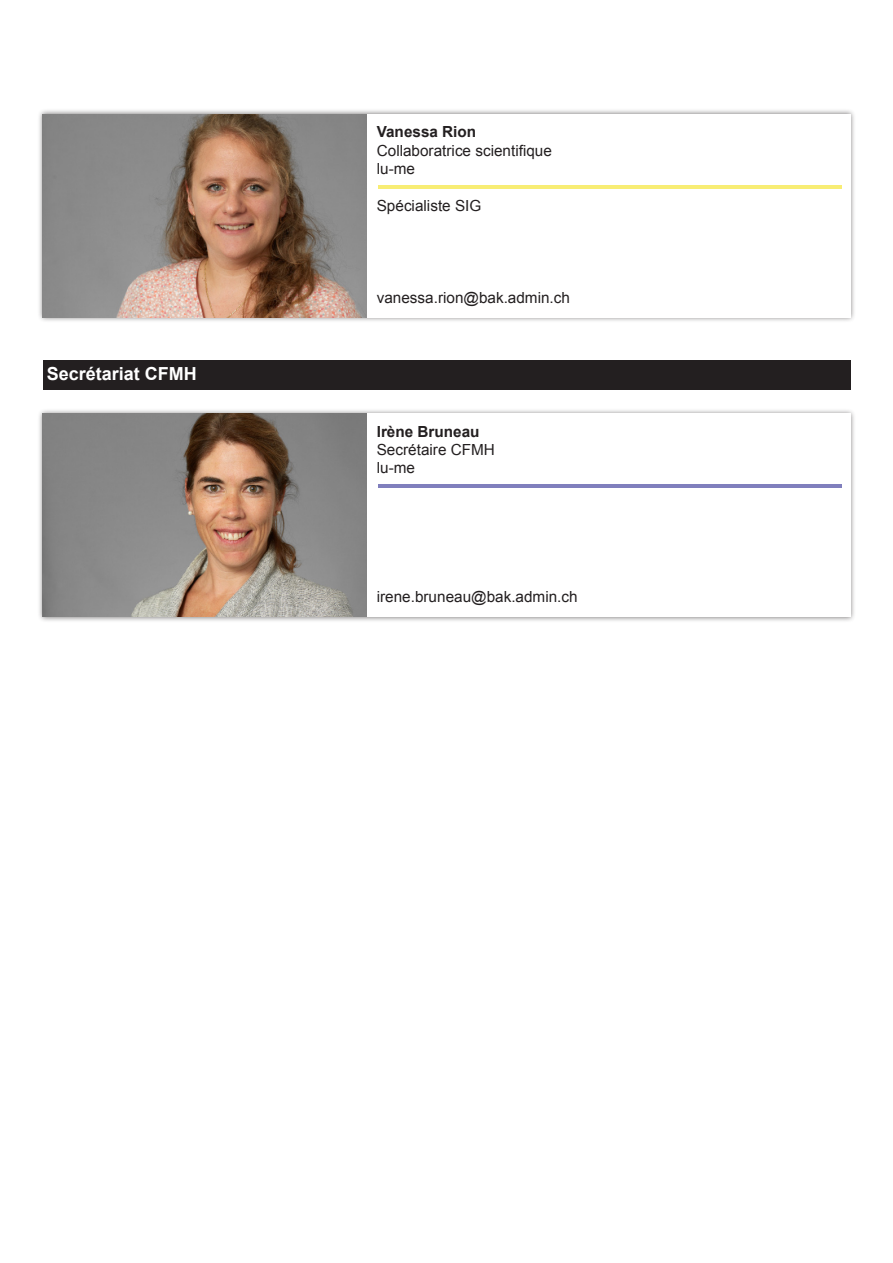
<style>
.page{position:relative;width:893px;height:1263px;background:#fff}
.page>*{position:absolute;margin:0;border:0;box-sizing:border-box;transform-origin:0 0}
.Kategorien__Personenseite{font:700 18px "Arial";color:#fff}
.Text__Personenseite{font:15.3px "Arial";color:#231f20}
.Namen__Personenseite{font:700 15.3px "Arial";color:#231f20}
</style>
<div class="page">
<div style="left:43px;top:360px;width:807px;height:30px;background:#231f20"></div>
<div style="left:37px;top:408px;width:819px;height:214px;background:#231f20;opacity:.6"></div>
<div style="left:43px;top:414px;width:807px;height:203px;background:#fff"></div>
<hr style="left:378px;top:485px;width:463px;height:3px;background:#807fbd">
<svg style="left:43px;top:414px;width:324px;height:203px;background:#8f847c"></svg>
<div style="left:37px;top:109px;width:819px;height:214px;background:#231f20;opacity:.6"></div>
<div style="left:43px;top:114px;width:807px;height:203px;background:#fff"></div>
<hr style="left:378px;top:185px;width:463px;height:3px;background:#f8ed74">
<svg style="left:43px;top:114px;width:324px;height:203px;background:#938176"></svg>
<p class="Kategorien__Personenseite" style="left:47px;top:362px;width:152px">Secrétariat CFMH</p>
<p class="Namen__Personenseite" style="left:377px;top:122px;width:101px">Vanessa Rion</p>
<p class="Text__Personenseite" style="left:377px;top:140px;width:177px">Collaboratrice scientifique</p>
<p class="Text__Personenseite" style="left:377px;top:159px;width:40px">lu-me</p>
<p class="Text__Personenseite" style="left:377px;top:195px;width:106px">Spécialiste SIG</p>
<p class="Text__Personenseite" style="left:377px;top:287px;width:195px">vanessa.rion@bak.admin.ch</p>
<p class="Namen__Personenseite" style="left:377px;top:421px;width:104px">Irène Bruneau</p>
<p class="Text__Personenseite" style="left:377px;top:440px;width:120px">Secrétaire CFMH</p>
<p class="Text__Personenseite" style="left:377px;top:458px;width:40px">lu-me</p>
<p class="Text__Personenseite" style="left:377px;top:586px;width:202px">irene.bruneau@bak.admin.ch</p>
</div>
